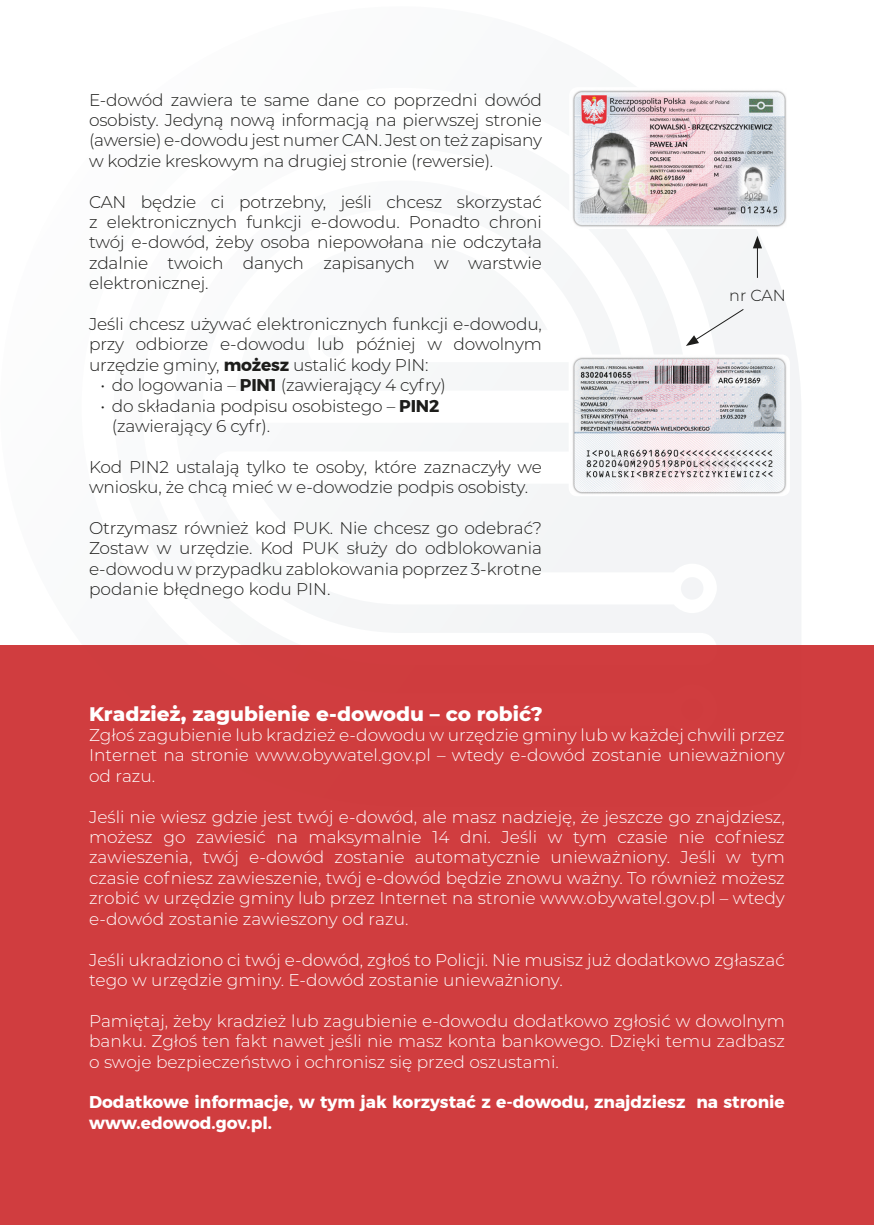
<style>
.page{position:relative;width:874px;height:1225px;background:#fff}
.page>*{position:absolute;margin:0;border:0;box-sizing:border-box;transform-origin:0 0}
.tekst_wyróżniony{font:800 20px "Montserrat";color:#fff}
.tekst{font:300 17px/20.4px "Montserrat";color:#fff;text-align:justify}
.tekst-2{font:300 17px/20.4px "Montserrat";letter-spacing:-.01em;color:#1d1d1b;text-align:justify}
.tekst_wyróżniony-2{font:700 17px/20.4px "Montserrat";color:#fff}
.t1{font:300 16px "Montserrat";color:#1d1d1b}
.s1{font-weight:700}
</style>
<div class="page">
<svg style="left:402px;top:229px;width:399px;height:416px;fill:#f5f6f7"></svg>
<div style="left:0;top:645px;width:873px;height:580px;background:#d03d3f"></div>
<img style="left:572px;top:90px;width:215px;height:137px">
<img style="left:568px;top:354px;width:221px;height:142px">
<hr style="left:756px;top:245px;width:1px;height:33px;background:#1d1d1b">
<svg style="left:752px;top:236px;width:9px;height:12px"></svg>
<svg style="left:685px;top:308px;width:59px;height:38px"></svg>
<p class="tekst-2" style="left:89px;top:89px;width:454px">E-dowód zawiera te same dane co poprzedni dowód osobisty. Jedyną nową informacją na pierwszej stronie (awersie) e-dowodu jest numer CAN. Jest on też zapisany w kodzie kreskowym na drugiej stronie (rewersie).</p>
<p class="tekst-2" style="left:89px;top:191px;width:454px">CAN będzie ci potrzebny, jeśli chcesz skorzystać z elektronicznych funkcji e-dowodu. Ponadto chroni twój e-dowód, żeby osoba niepowołana nie odczytała zdalnie twoich danych zapisanych w warstwie elektronicznej.</p>
<p class="tekst-2" style="left:89px;top:313px;width:454px">Jeśli chcesz używać elektronicznych funkcji e-dowodu, przy odbiorze e-dowodu lub później w dowolnym urzędzie gminy, <span class="s1">możesz</span> ustalić kody PIN:</p>
<p class="tekst-2" style="left:100px;top:374px;width:347px">• do logowania – <span class="s1">PIN1</span> (zawierający 4 cyfry)</p>
<p class="tekst-2" style="left:112px;top:395px;width:329px;text-indent:-11px">• do składania podpisu osobistego – <span class="s1">PIN2 </span>(zawierający 6 cyfr).</p>
<p class="tekst-2" style="left:89px;top:456px;width:454px">Kod PIN2 ustalają tylko te osoby, które zaznaczyły we wniosku, że chcą mieć w e-dowodzie podpis osobisty.</p>
<p class="tekst-2" style="left:89px;top:517px;width:454px">Otrzymasz również kod PUK. Nie chcesz go odebrać?<br>Zostaw w urzędzie. Kod PUK służy do odblokowania e-dowodu w przypadku zablokowania poprzez 3-krotne podanie błędnego kodu PIN.</p>
<p class="t1" style="left:729px;top:284px;width:58px">nr CAN</p>
<p class="tekst_wyróżniony" style="left:89px;top:699px;width:455px">Kradzież, zagubienie e-dowodu – co robić?</p>
<p class="tekst" style="left:89px;top:724px;width:697px">Zgłoś zagubienie lub kradzież e-dowodu w urzędzie gminy lub w każdej chwili przez Internet na stronie www.obywatel.gov.pl – wtedy e-dowód zostanie unieważniony od razu.</p>
<p class="tekst" style="left:89px;top:806px;width:697px">Jeśli nie wiesz gdzie jest twój e-dowód, ale masz nadzieję, że jeszcze go znajdziesz, możesz go zawiesić na maksymalnie 14 dni. Jeśli w tym czasie nie cofniesz zawieszenia, twój e-dowód zostanie automatycznie unieważniony. Jeśli w tym czasie cofniesz zawieszenie, twój e-dowód będzie znowu ważny. To również możesz zrobić w urzędzie gminy lub przez Internet na stronie www.obywatel.gov.pl – wtedy e-dowód zostanie zawieszony od razu.</p>
<p class="tekst" style="left:89px;top:948px;width:697px">Jeśli ukradziono ci twój e-dowód, zgłoś to Policji. Nie musisz już dodatkowo zgłaszać tego w urzędzie gminy. E-dowód zostanie unieważniony.</p>
<p class="tekst" style="left:89px;top:1010px;width:697px">Pamiętaj, żeby kradzież lub zagubienie e-dowodu dodatkowo zgłosić w dowolnym banku. Zgłoś ten fakt nawet jeśli nie masz konta bankowego. Dzięki temu zadbasz o swoje bezpieczeństwo i ochronisz się przed oszustami.</p>
<p class="tekst_wyróżniony-2" style="left:89px;top:1092px;width:697px">Dodatkowe informacje, w tym jak korzystać z e-dowodu, znajdziesz na stronie www.edowod.gov.pl.</p>
</div>
